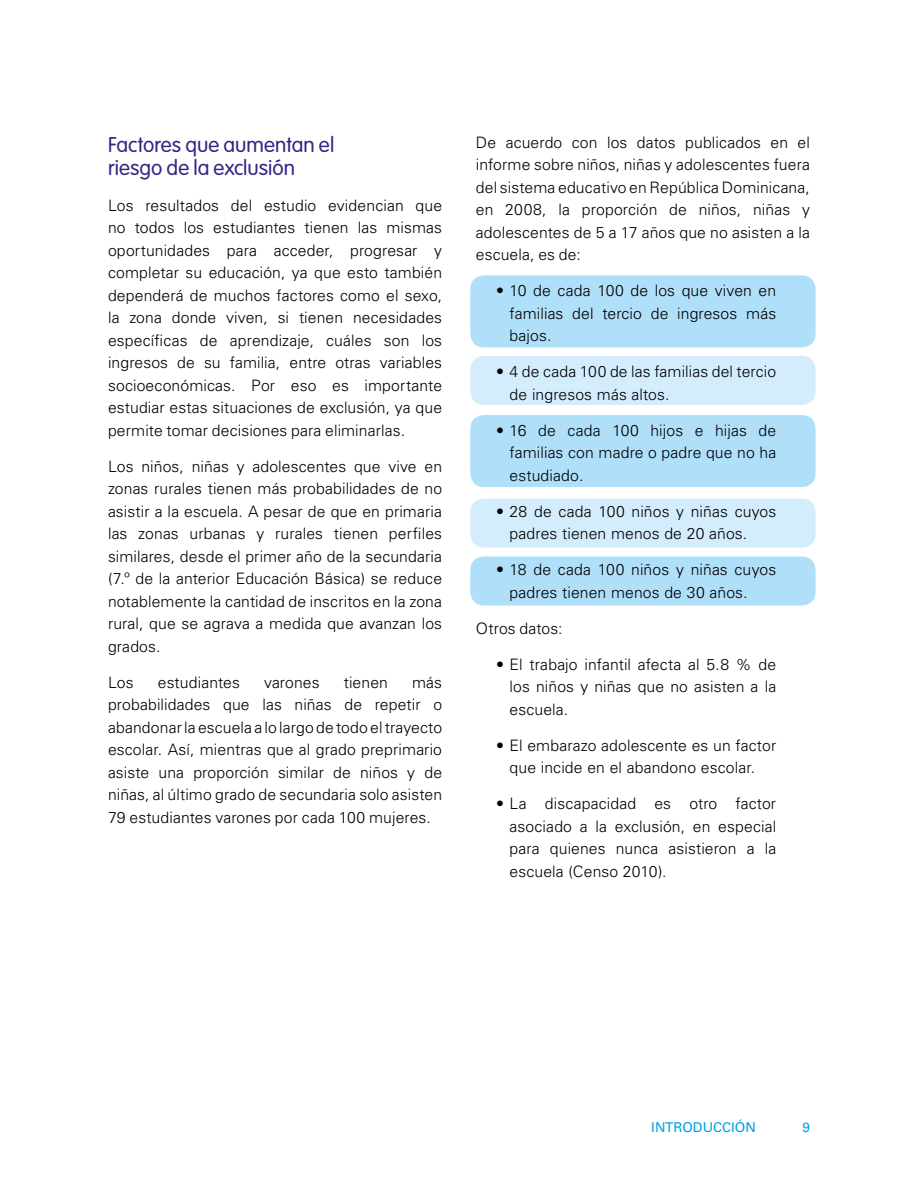
<style>
.page{position:relative;width:918px;height:1188px;background:#fff}
.page>*{position:absolute;margin:0;border:0;box-sizing:border-box;transform-origin:0 0}
.t1{font:300 21px/22.5px "VAG Rounded Std";color:#312783}
.t2{font:300 15.75px/22.5px "Univers LT Std";letter-spacing:.005em;color:#000;text-align:justify}
.t3{font:13.5px "Univers LT Std";color:#009fe3}
</style>
<div class="page">
<div style="left:470px;top:275px;width:346px;height:72px;background:#afdff9;border-radius:14px"></div>
<div style="left:470px;top:415px;width:346px;height:72px;background:#afdff9;border-radius:14px"></div>
<div style="left:470px;top:356px;width:346px;height:49px;background:#d4edfc;border-radius:14px"></div>
<div style="left:470px;top:499px;width:346px;height:49px;background:#d4edfc;border-radius:14px"></div>
<div style="left:470px;top:556px;width:346px;height:50px;background:#afdff9;border-radius:14px"></div>
<h1 class="t1" style="left:108px;top:134px;width:228px">Factores que aumentan el riesgo de la exclusión</h1>
<p class="t2" style="left:108px;top:194px;width:336px">Los resultados del estudio evidencian que no todos los estudiantes tienen las mismas oportunidades para acceder, progresar y completar su educación, ya que esto también dependerá de muchos factores como el sexo, la zona donde viven, si tienen necesidades específicas de aprendizaje, cuáles son los ingresos de su familia, entre otras variables socioeconómicas. Por eso es importante estudiar estas situaciones de exclusión, ya que permite tomar decisiones para eliminarlas.</p>
<p class="t2" style="left:108px;top:455px;width:336px">Los niños, niñas y adolescentes que vive en zonas rurales tienen más probabilidades de no asistir a la escuela. A pesar de que en primaria las zonas urbanas y rurales tienen perfiles similares, desde el primer año de la secundaria (7.º de la anterior Educación Básica) se reduce notablemente la cantidad de inscritos en la zona rural, que se agrava a medida que avanzan los grados.</p>
<p class="t2" style="left:108px;top:671px;width:27px">Los</p>
<p class="t2" style="left:158px;top:671px;width:84px">estudiantes</p>
<p class="t2" style="left:264px;top:671px;width:57px">varones</p>
<p class="t2" style="left:344px;top:671px;width:46px">tienen</p>
<p class="t2" style="left:108px;top:671px;width:336px;text-indent:304px">más probabilidades que las niñas de repetir o abandonar la escuela a lo largo de todo el trayecto escolar. Así, mientras que al grado preprimario asiste una proporción similar de niños y de niñas, al último grado de secundaria solo asisten 79 estudiantes varones por cada 100 mujeres.</p>
<p class="t2" style="left:476px;top:131px;width:336px">De acuerdo con los datos publicados en el informe sobre niños, niñas y adolescentes fuera del sistema educativo en República Dominicana, en 2008, la proporción de niños, niñas y adolescentes de 5 a 17 años que no asisten a la escuela, es de:</p>
<p class="t2" style="left:510px;top:279px;width:268px;text-indent:-13px">• 10 de cada 100 de los que viven en familias del tercio de ingresos más bajos.</p>
<p class="t2" style="left:510px;top:360px;width:268px;text-indent:-13px">• 4 de cada 100 de las familias del tercio de ingresos más altos.</p>
<p class="t2" style="left:510px;top:419px;width:268px;text-indent:-13px">• 16 de cada 100 hijos e hijas de familias con madre o padre que no ha estudiado.</p>
<p class="t2" style="left:510px;top:500px;width:268px;text-indent:-13px">• 28 de cada 100 niños y niñas cuyos padres tienen menos de 20 años.</p>
<p class="t2" style="left:510px;top:558px;width:268px;text-indent:-13px">• 18 de cada 100 niños y niñas cuyos padres tienen menos de 30 años.</p>
<p class="t2" style="left:476px;top:617px;width:88px">Otros datos:</p>
<p class="t2" style="left:510px;top:653px;width:268px;text-indent:-13px">• El trabajo infantil afecta al 5.8 % de los niños y niñas que no asisten a la escuela.</p>
<p class="t2" style="left:496px;top:734px;width:282px;text-align:center">• El embarazo adolescente es un factor que incide en el abandono escolar.</p>
<p class="t2" style="left:510px;top:792px;width:268px;text-indent:-13px">• La discapacidad es otro factor asociado a la exclusión, en especial para quienes nunca asistieron a la escuela (Censo 2010).</p>
<p class="t3" style="left:651px;top:1119px;width:106px">INTRODUCCIÓN</p>
<p class="t3" style="left:802px;top:1119px;width:9px">9</p>
</div>
